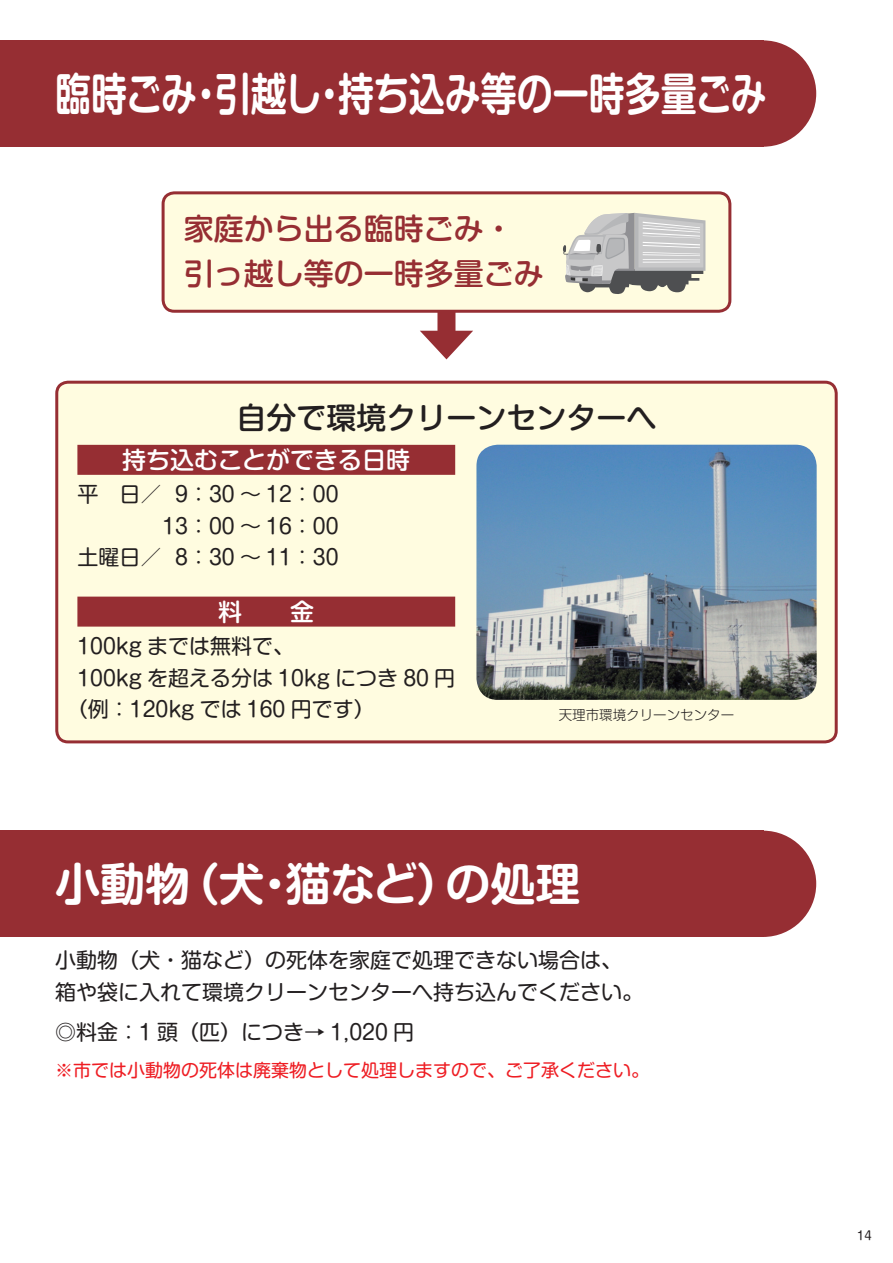
<style>
.page{position:relative;width:893px;height:1263px;background:#fff}
.page>*{position:absolute;margin:0;border:0;box-sizing:border-box;transform-origin:0 0}
.t1{font:700 45px "Shin M Go Pr 6 De";color:#fff;scale:.8 1}
.t2{font:700 45px "Shin M Go Pr 6 De";color:#fff}
.t3{font:500 30px/45px "Shin M Go Pr 6";color:#962e33}
.t4{font:500 30px "Shin M Go Pr 6";color:#231f20}
.t5{font:500 24px "Shin M Go Pr 6";color:#fff}
.t6{font:21px/31.5px "Shin M Go Pr 6";color:#231f20}
.t7{font:18px "Shin M Go Pr 6";color:#ee1d23}
.t8{font:300 13.5px "Shin M Go Pr 6";color:#231f20}
.t9{font:12px "Shin M Go Pr 6";color:#231f20}
</style>
<div class="page">
<div style="left:0;top:40px;width:763px;height:107px;background:#962e33"></div>
<div style="left:710px;top:40px;width:106px;height:107px;background:#962e33;border-radius:50%"></div>
<div style="left:0;top:831px;width:763px;height:106px;background:#962e33"></div>
<div style="left:710px;top:831px;width:106px;height:106px;background:#962e33;border-radius:50%"></div>
<div style="left:57px;top:382px;width:779px;height:360px;background:#fffce0;border-radius:11px"></div>
<div style="left:77px;top:445px;width:378px;height:30px;background:#962e33"></div>
<div style="left:77px;top:597px;width:378px;height:30px;background:#962e33"></div>
<div style="left:55px;top:381px;width:783px;height:362px;border:3px solid #962e33;border-radius:11px"></div>
<img style="left:476px;top:445px;width:341px;height:255px">
<div style="left:437px;top:308px;width:18px;height:34px;background:#962e33"></div>
<svg style="left:420px;top:331px;width:53px;height:28px"></svg>
<div style="left:163px;top:193px;width:567px;height:118px;background:#fffce0;border-radius:11px"></div>
<div style="left:162px;top:191px;width:569px;height:122px;border:3px solid #962e33;border-radius:11px"></div>
<svg style="left:563px;top:213px;width:142px;height:81px"></svg>
<hr style="left:643px;top:262px;width:57px;height:1px;background:#fff">
<h1 class="t1" style="left:55px;top:56px;width:891px">臨時ごみ・引越し・持ち込み等の一時多量ごみ</h1>
<h2 class="t3" style="left:184px;top:205px;width:361px">家庭から出る臨時ごみ・引っ越し等の一時多量ごみ</h2>
<h2 class="t4" style="left:236px;top:393px;width:421px">自分で環境クリーンセンターへ</h2>
<p class="t5" style="left:122px;top:440px;width:289px">持ち込むことができる日時</p>
<p class="t6" style="left:77px;top:478px;width:263px;text-align:right">平　日／ 9：30 〜 12：00<br>13：00 〜 16：00<br>土曜日／ 8：30 〜 11：30</p>
<p class="t5" style="left:218px;top:592px;width:97px">料　　金</p>
<p class="t6" style="left:77px;top:629px;width:218px">100kg までは無料で、</p>
<p class="t6" style="left:77px;top:661px;width:379px">100kg を超える分は 10kg につき 80 円</p>
<p class="t6" style="left:67px;top:692px;width:309px">（例：120kg では 160 円です）</p>
<p class="t8" style="left:559px;top:704px;width:177px">天理市環境クリーンセンター</p>
<h1 class="t2" style="left:55px;top:846px;width:527px">小動物（犬・猫など）の処理</h1>
<p class="t6" style="left:55px;top:943px;width:589px">小動物（犬・猫など）の死体を家庭で処理できない場合は、箱や袋に入れて環境クリーンセンターへ持ち込んでください。</p>
<p class="t6" style="left:55px;top:1015px;width:361px">◎料金：1 頭（匹）につき→ 1,020 円</p>
<p class="t7" style="left:55px;top:1056px;width:595px">※市では小動物の死体は廃棄物として処理しますので、ご了承ください。</p>
<p class="t9" style="left:857px;top:1226px;width:16px">14</p>
</div>
